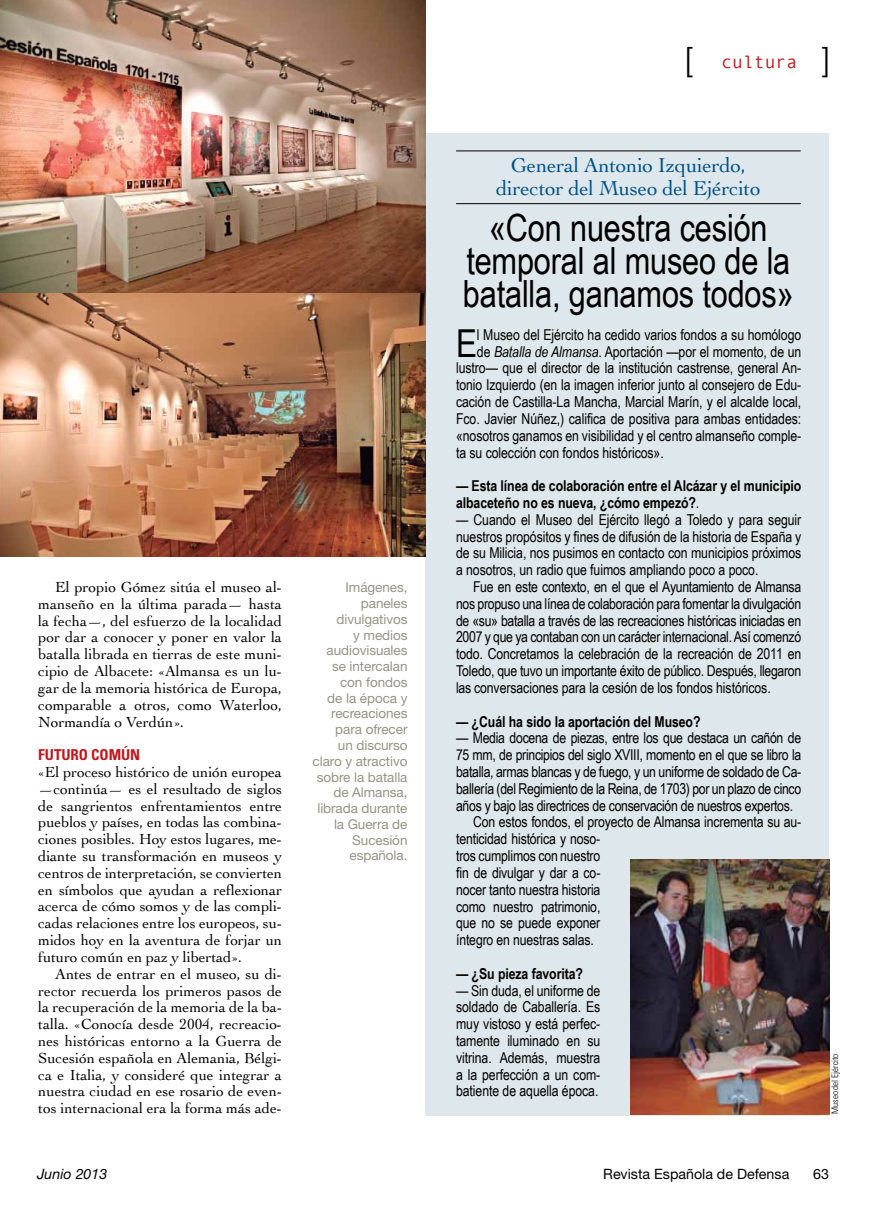
<style>
.page{position:relative;width:893px;height:1217px;background:#fff}
.page>*{position:absolute;margin:0;border:0;box-sizing:border-box;transform-origin:0 0}
.t1{font:38.4px "Arial Narrow";color:#000}
.t2{font:37.5px/33px "Arial Narrow";letter-spacing:-.005em;color:#000;text-align:center}
.t3{font:300 33px "Helvetica Neue";color:#000}
.t4{font:21px/22.5px "Cochin";letter-spacing:-.01em;color:#005188;text-align:center}
.t5{font:18px "Monotypecom";color:#c4161c}
.t6{font:15.3px/16.8px "Cochin";color:#000;text-align:justify}
.t7{font:15px/16.8px "Arial Narrow";letter-spacing:-.005em;color:#000;text-align:justify}
.t8{font:700 15px/16.8px "Arial Narrow";letter-spacing:-.005em;color:#000}
.t9{font:700 condensed 15px "Univers";letter-spacing:-.005em;color:#c4161c}
.t10{font:14.25px "Helvetica Neue";color:#000}
.t11{font:italic 14.25px "Helvetica Neue";color:#000}
.t12{font:13.5px/15.8px "Helvetica Neue";letter-spacing:-.005em;color:#959484;text-align:right}
.t13{font:300 condensed 9px "Univers";letter-spacing:-.005em;color:#000}
.s1{font-family:"Helvetica Neue";font-weight:300;font-size:33px;color:#000}
.s2{font-style:italic}
.s3{font-weight:400}
</style>
<div class="page">
<div style="left:426px;top:133px;width:403px;height:982px;background:#dee7eb"></div>
<hr style="left:456px;top:151px;width:345px;height:1px;background:#000">
<hr style="left:456px;top:203px;width:345px;height:1px;background:#000">
<img style="left:0;top:0;width:426px;height:293px">
<img style="left:0;top:293px;width:426px;height:263px">
<img style="left:630px;top:859px;width:199px;height:254px">
<h3 class="t3" style="left:685px;top:39px;width:9px">[</h3>
<p class="t5" style="left:721px;top:51px;width:110px">cultura <span class="s1">]</span></p>
<p class="t6" style="left:38px;top:578px;width:245px;text-indent:17px">El propio Gómez sitúa el museo al&shy;manseño en la última parada— hasta la fecha—, del esfuerzo de la localidad por dar a conocer y poner en valor la batalla librada en tierras de este muni&shy;cipio de Albacete: «Almansa es un lu&shy;gar de la memoria histórica de Europa, comparable a otros, como Waterloo, Normandía o Verdún».</p>
<p class="t9" style="left:38px;top:745px;width:104px">FUTURO COMÚN</p>
<p class="t6" style="left:38px;top:762px;width:245px">«El proceso histórico de unión europea —continúa— es el resultado de siglos de sangrientos enfrentamientos entre pueblos y países, en todas las combina&shy;ciones posibles. Hoy estos lugares, me&shy;diante su transformación en museos y centros de interpretación, se convierten en símbolos que ayudan a reflexionar acerca de cómo somos y de las compli&shy;cadas relaciones entre los europeos, su&shy;midos hoy en la aventura de forjar un futuro común en paz y libertad».</p>
<p class="t6" style="left:38px;top:964px;width:245px;text-indent:17px">Antes de entrar en el museo, su di&shy;rector recuerda los primeros pasos de la recuperación de la memoria de la ba&shy;talla. «Conocía desde 2004, recreacio&shy;nes históricas entorno a la Guerra de Sucesión española en Alemania, Bélgi&shy;ca e Italia, y consideré que integrar a nuestra ciudad en ese rosario de even&shy;tos internacional era la forma más ade-</p>
<p class="t12" style="left:313px;top:579px;width:96px">Imágenes, paneles divulgativos<br>y medios audiovisuales se intercalan con fondos<br>de la época y recreaciones para ofrecer<br>un discurso claro y atractivo sobre la batalla de Almansa, librada durante la Guerra de<br>Sucesión española.</p>
<h3 class="t4" style="left:496px;top:153px;width:266px">General Antonio Izquierdo, director del Museo del Ejército</h3>
<h2 class="t2" style="left:463px;top:209px;width:332px">«Con nuestra cesión temporal al museo de la batalla, ganamos todos»</h2>
<h1 class="t1" style="left:456px;top:315px;width:23px">E</h1>
<p class="t7" style="left:477px;top:325px;width:326px">l Museo del Ejército ha cedido varios fondos a su homólogo</p>
<p class="t7" style="left:477px;top:342px;width:326px">de <span class="s2">Batalla de Almansa</span>. Aportación —por el momento, de un</p>
<p class="t7" style="left:456px;top:359px;width:347px">lustro— que el director de la institución castrense, general An-</p>
<p class="t7" style="left:456px;top:376px;width:347px">tonio Izquierdo (en la imagen inferior junto al consejero de Edu-</p>
<p class="t7" style="left:456px;top:393px;width:347px">cación de Castilla-La Mancha, Marcial Marín, y el alcalde local,</p>
<p class="t7" style="left:456px;top:409px;width:347px">Fco. Javier Núñez,) califica de positiva para ambas entidades:</p>
<p class="t7" style="left:456px;top:426px;width:347px">«nosotros ganamos en visibilidad y el centro almanseño comple-</p>
<p class="t7" style="left:456px;top:443px;width:209px">ta su colección con fondos históricos».</p>
<p class="t8" style="left:456px;top:476px;width:347px">— Esta línea de colaboración entre el Alcázar y el municipio albaceteño no es nueva, ¿cómo empezó?<span class="s3">.</span></p>
<p class="t7" style="left:456px;top:510px;width:347px">— Cuando el Museo del Ejército llegó a Toledo y para seguir nuestros propósitos y fines de difusión de la historia de España y de su Milicia, nos pusimos en contacto con municipios próximos a nosotros, un radio que fuimos ampliando poco a poco.</p>
<p class="t7" style="left:456px;top:577px;width:347px;text-indent:17px">Fue en este contexto, en el que el Ayuntamiento de Almansa nos propuso una línea de colaboración para fomentar la divulgación de «su» batalla a través de las recreaciones históricas iniciadas en 2007 y que ya contaban con un carácter internacional. Así comenzó todo. Concretamos la celebración de la recreación de 2011 en Toledo, que tuvo un importante éxito de público. Después, llegaron las conversaciones para la cesión de los fondos históricos.</p>
<p class="t8" style="left:456px;top:712px;width:246px">— ¿Cuál ha sido la aportación del Museo?</p>
<p class="t7" style="left:456px;top:729px;width:347px">— Media docena de piezas, entre los que destaca un cañón de</p>
<p class="t7" style="left:456px;top:745px;width:347px">75 mm, de principios del siglo XVIII, momento en el que se libro la</p>
<p class="t7" style="left:456px;top:762px;width:347px">batalla, armas blancas y de fuego, y un uniforme de soldado de Ca-</p>
<p class="t7" style="left:456px;top:779px;width:347px">ballería (del Regimiento de la Reina, de 1703) por un plazo de cinco</p>
<p class="t7" style="left:456px;top:796px;width:339px">años y bajo las directrices de conservación de nuestros expertos.</p>
<p class="t7" style="left:473px;top:813px;width:330px">Con estos fondos, el proyecto de Almansa incrementa su au-</p>
<p class="t7" style="left:456px;top:829px;width:146px">tenticidad histórica y noso-</p>
<p class="t7" style="left:456px;top:846px;width:146px">tros cumplimos con nuestro</p>
<p class="t7" style="left:456px;top:863px;width:146px">fin de divulgar y dar a co-</p>
<p class="t7" style="left:456px;top:880px;width:146px">nocer tanto nuestra historia</p>
<p class="t7" style="left:456px;top:897px;width:146px">como nuestro patrimonio,</p>
<p class="t7" style="left:456px;top:913px;width:146px">que no se puede exponer</p>
<p class="t7" style="left:456px;top:930px;width:139px">íntegro en nuestras salas.</p>
<p class="t8" style="left:456px;top:964px;width:129px">— ¿Su pieza favorita?</p>
<p class="t7" style="left:456px;top:981px;width:146px">— Sin duda, el uniforme de soldado de Caballería. Es muy vistoso y está perfec&shy;tamente iluminado en su vitrina. Además, muestra a la perfección a un com&shy;batiente de aquella época.</p>
<p class="t13" style="left:829px;top:1113px;width:62px;rotate:-90deg">Museo del Ejército</p>
<p class="t11" style="left:37px;top:1164px;width:72px">Junio 2013</p>
<p class="t10" style="left:603px;top:1164px;width:188px">Revista Española de Defensa</p>
<p class="t10" style="left:813px;top:1164px;width:17px">63</p>
</div>
